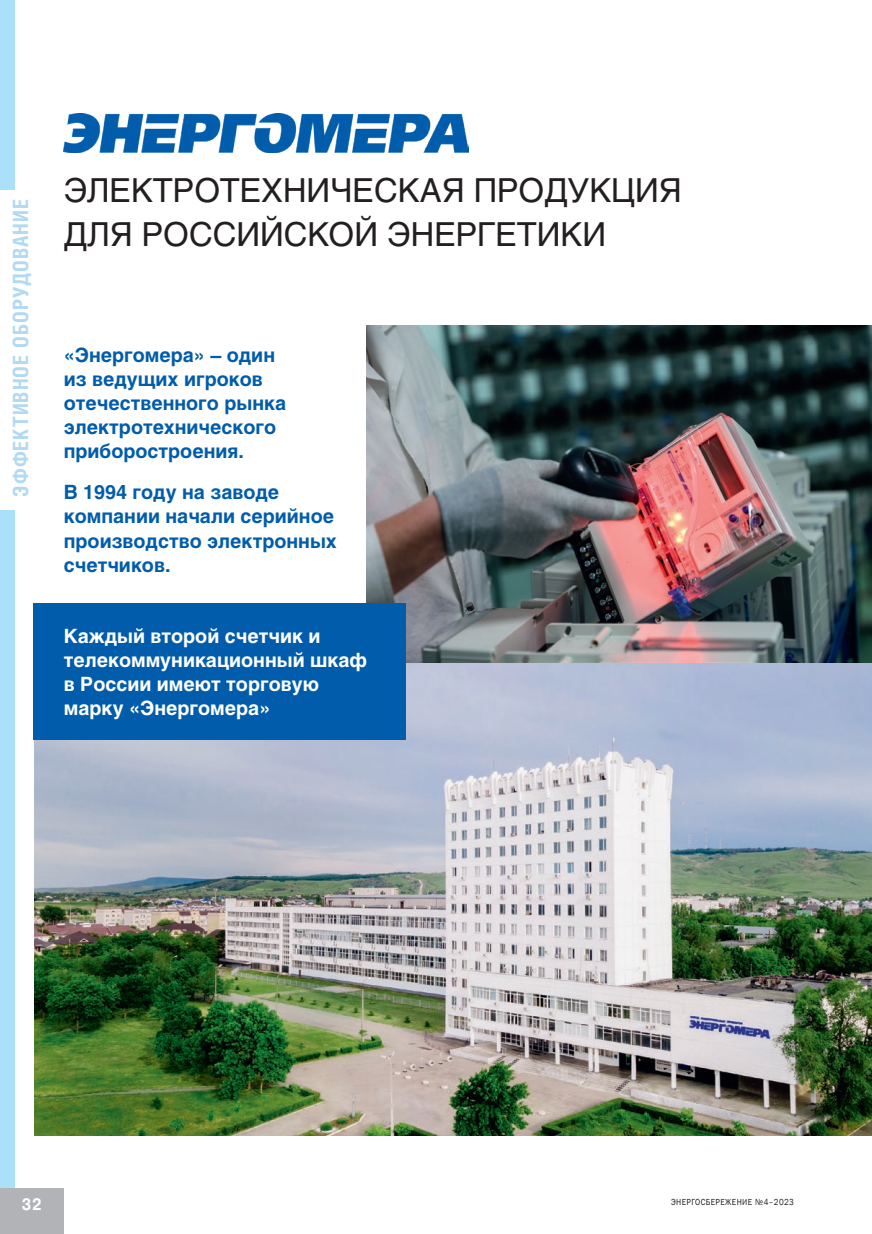
<style>
.page{position:relative;width:872px;height:1234px;background:#fff}
.page>*{position:absolute;margin:0;border:0;box-sizing:border-box;transform-origin:0 0}
.t1{font:32.85px/43.5px "Helios";color:#231f20}
.t2{font:700 21px "Helios Cond";letter-spacing:.05em;color:#b2d9f2}
.t3{font:700 19.5px/24px "Helios";color:#015dab}
.t4{font:700 19.5px/24px "Helios";color:#fff}
.t5{font:700 16.5px "Pragmatica";color:#fff;scale:.89 1}
.t6{font:9px "Franklin Gothic";letter-spacing:.05em;color:#231f20;scale:.89 1}
</style>
<div class="page">
<div style="left:0;top:510px;width:15px;height:723px;background:#aae0f9"></div>
<img style="left:34px;top:662px;width:838px;height:473px">
<div style="left:0;top:1188px;width:64px;height:45px;background:#b2b3b7"></div>
<div style="left:0;top:0;width:15px;height:189px;background:#aae0f9"></div>
<img style="left:366px;top:325px;width:506px;height:337px">
<div style="left:33px;top:603px;width:372px;height:136px;background:#015dab"></div>
<img style="left:63px;top:113px;width:405px;height:39px">
<p class="t2" style="left:8px;top:496px;width:298px;rotate:-90deg">ЭФФЕКТИВНОЕ ОБОРУДОВАНИЕ</p>
<h1 class="t1" style="left:64px;top:168px;width:619px">ЭЛЕКТРОТЕХНИЧЕСКАЯ ПРОДУКЦИЯ<br>ДЛЯ РОССИЙСКОЙ ЭНЕРГЕТИКИ</h1>
<p class="t3" style="left:64px;top:343px;width:224px">«Энергомера» – один из ведущих игроков отечественного рынка электротехнического приборостроения.</p>
<p class="t3" style="left:64px;top:480px;width:275px">В 1994 году на заводе компании начали серийное производство электронных счетчиков.</p>
<p class="t4" style="left:64px;top:624px;width:305px">Каждый второй счетчик и телекоммуникационный шкаф в России имеют торговую марку «Энергомера»</p>
<p class="t5" style="left:22px;top:1193px;width:24px">32</p>
<p class="t6" style="left:671px;top:1196px;width:139px">ЭНЕРГОСБЕРЕЖЕНИЕ №4–2023</p>
</div>
